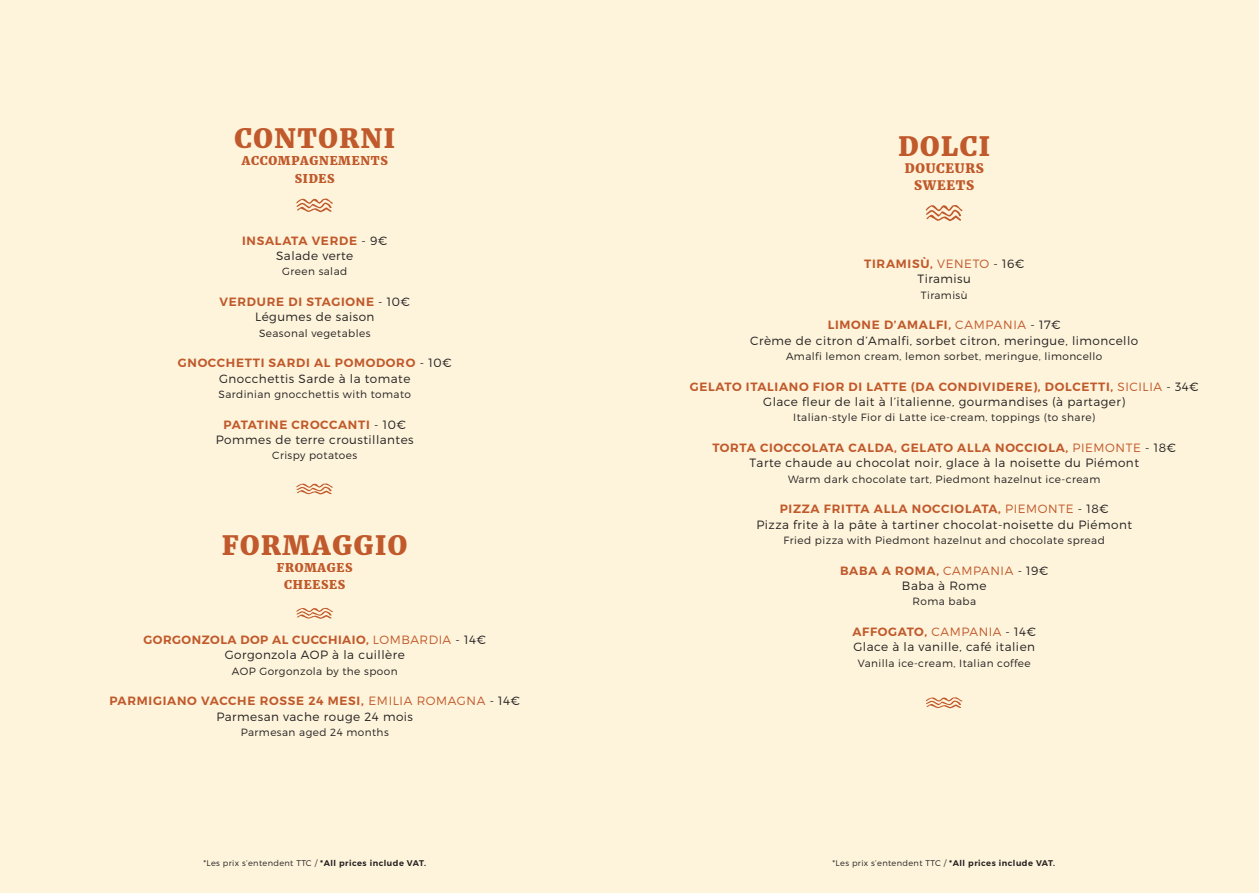
<style>
.page{position:relative;width:1259px;height:893px;background:#fef4db}
.page>*{position:absolute;margin:0;border:0;box-sizing:border-box;transform-origin:0 0}
.t1{font:800 26.4px "Merriweather";letter-spacing:.06em;color:#c0592b}
.t2{font:800 12.9px "Merriweather";letter-spacing:.06em;color:#c0592b}
.t3{font:300 12px "Montserrat";letter-spacing:.04em;color:#231f20}
.t4{font:600 12px "Montserrat";letter-spacing:.06em;color:#c0592b}
.t5{font:600 12px "Montserrat";letter-spacing:.04em;color:#c0592b}
.t6{font:800 12px "Merriweather";letter-spacing:.06em;color:#c0592b}
.t7{font:300 10.5px "Montserrat";letter-spacing:.04em;color:#231f20}
.t8{font:300 8.25px "Montserrat";letter-spacing:.04em;color:#231f20}
.s1{font-weight:300;color:#231f20}
.s2{font-weight:300}
.s3{font-weight:600}
</style>
<div class="page">
<svg style="left:925px;top:205px;width:37px;height:16px"></svg>
<svg style="left:926px;top:697px;width:36px;height:11px"></svg>
<svg style="left:296px;top:608px;width:37px;height:11px"></svg>
<svg style="left:296px;top:198px;width:37px;height:14px"></svg>
<svg style="left:296px;top:483px;width:37px;height:11px"></svg>
<p class="t1" style="left:234px;top:122px;width:162px">CONTORNI</p>
<p class="t6" style="left:242px;top:154px;width:148px">ACCOMPAGNEMENTS</p>
<p class="t6" style="left:295px;top:171px;width:41px">SIDES</p>
<p class="t4" style="left:242px;top:233px;width:147px">INSALATA VERDE <span class="s1">- 9€</span></p>
<p class="t3" style="left:276px;top:248px;width:79px">Salade verte</p>
<p class="t7" style="left:282px;top:265px;width:67px">Green salad</p>
<p class="t4" style="left:219px;top:294px;width:192px">VERDURE DI STAGIONE <span class="s1">- 10€</span></p>
<p class="t3" style="left:255px;top:310px;width:121px">Légumes de saison</p>
<p class="t7" style="left:259px;top:327px;width:113px">Seasonal vegetables</p>
<p class="t4" style="left:178px;top:356px;width:275px">GNOCCHETTI SARDI AL POMODORO <span class="s1">- 10€</span></p>
<p class="t3" style="left:219px;top:371px;width:193px">Gnocchettis Sarde à la tomate</p>
<p class="t7" style="left:218px;top:388px;width:194px">Sardinian gnocchettis with tomato</p>
<p class="t4" style="left:223px;top:417px;width:184px">PATATINE CROCCANTI <span class="s1">- 10€</span></p>
<p class="t3" style="left:216px;top:432px;width:199px">Pommes de terre croustillantes</p>
<p class="t7" style="left:272px;top:449px;width:86px">Crispy potatoes</p>
<p class="t1" style="left:222px;top:529px;width:187px">FORMAGGIO</p>
<p class="t6" style="left:277px;top:560px;width:77px">FROMAGES</p>
<p class="t6" style="left:284px;top:578px;width:62px">CHEESES</p>
<p class="t5" style="left:143px;top:632px;width:344px">GORGONZOLA DOP AL CUCCHIAIO, <span class="s2">LOMBARDIA</span> <span class="s1">- 14€</span></p>
<p class="t3" style="left:225px;top:648px;width:181px">Gorgonzola AOP à la cuillère</p>
<p class="t7" style="left:232px;top:664px;width:167px">AOP Gorgonzola by the spoon</p>
<p class="t4" style="left:109px;top:694px;width:412px">PARMIGIANO VACCHE ROSSE 24 MESI, <span class="s2">EMILIA ROMAGNA</span> <span class="s1">- 14€</span></p>
<p class="t3" style="left:216px;top:709px;width:198px">Parmesan vache rouge 24 mois</p>
<p class="t7" style="left:241px;top:726px;width:150px">Parmesan aged 24 months</p>
<p class="t8" style="left:203px;top:858px;width:224px">*Les prix s’entendent TTC / <span class="s3">*All prices include VAT.</span></p>
<p class="t1" style="left:898px;top:130px;width:93px">DOLCI</p>
<p class="t2" style="left:904px;top:160px;width:81px">DOUCEURS</p>
<p class="t2" style="left:914px;top:178px;width:62px">SWEETS</p>
<p class="t4" style="left:864px;top:256px;width:162px">TIRAMISÙ, <span class="s2">VENETO</span> <span class="s1">- 16€</span></p>
<p class="t3" style="left:917px;top:272px;width:55px">Tiramisu</p>
<p class="t7" style="left:921px;top:288px;width:48px">Tiramisù</p>
<p class="t4" style="left:827px;top:317px;width:235px">LIMONE D’AMALFI, <span class="s2">CAMPANIA</span> <span class="s1">- 17€</span></p>
<p class="t3" style="left:750px;top:333px;width:390px">Crème de citron d’Amalfi, sorbet citron, meringue, limoncello</p>
<p class="t7" style="left:786px;top:350px;width:318px">Amalfi lemon cream, lemon sorbet, meringue, limoncello</p>
<p class="t4" style="left:690px;top:379px;width:510px">GELATO ITALIANO FIOR DI LATTE (DA CONDIVIDERE), DOLCETTI, <span class="s2">SICILIA</span> <span class="s1">- 34€</span></p>
<p class="t3" style="left:763px;top:394px;width:363px">Glace fleur de lait à l’italienne, gourmandises (à partager)</p>
<p class="t7" style="left:793px;top:411px;width:303px">Italian-style Fior di Latte ice-cream, toppings (to share)</p>
<p class="t4" style="left:712px;top:440px;width:465px">TORTA CIOCCOLATA CALDA, GELATO ALLA NOCCIOLA, <span class="s2">PIEMONTE</span> <span class="s1">- 18€</span></p>
<p class="t3" style="left:749px;top:456px;width:391px">Tarte chaude au chocolat noir, glace à la noisette du Piémont</p>
<p class="t7" style="left:788px;top:472px;width:314px">Warm dark chocolate tart, Piedmont hazelnut ice-cream</p>
<p class="t4" style="left:779px;top:502px;width:331px">PIZZA FRITTA ALLA NOCCIOLATA, <span class="s2">PIEMONTE</span> <span class="s1">- 18€</span></p>
<p class="t3" style="left:756px;top:517px;width:377px">Pizza frite à la pâte à tartiner chocolat-noisette du Piémont</p>
<p class="t7" style="left:783px;top:534px;width:323px">Fried pizza with Piedmont hazelnut and chocolate spread</p>
<p class="t4" style="left:840px;top:563px;width:210px">BABA A ROMA, <span class="s2">CAMPANIA</span> <span class="s1">- 19€</span></p>
<p class="t3" style="left:902px;top:578px;width:86px">Baba à Rome</p>
<p class="t7" style="left:912px;top:595px;width:65px">Roma baba</p>
<p class="t4" style="left:852px;top:624px;width:185px">AFFOGATO, <span class="s2">CAMPANIA</span> <span class="s1">- 14€</span></p>
<p class="t3" style="left:853px;top:640px;width:183px">Glace à la vanille, café italien</p>
<p class="t7" style="left:858px;top:656px;width:174px">Vanilla ice-cream, Italian coffee</p>
<p class="t8" style="left:832px;top:858px;width:224px">*Les prix s’entendent TTC / <span class="s3">*All prices include VAT.</span></p>
</div>
